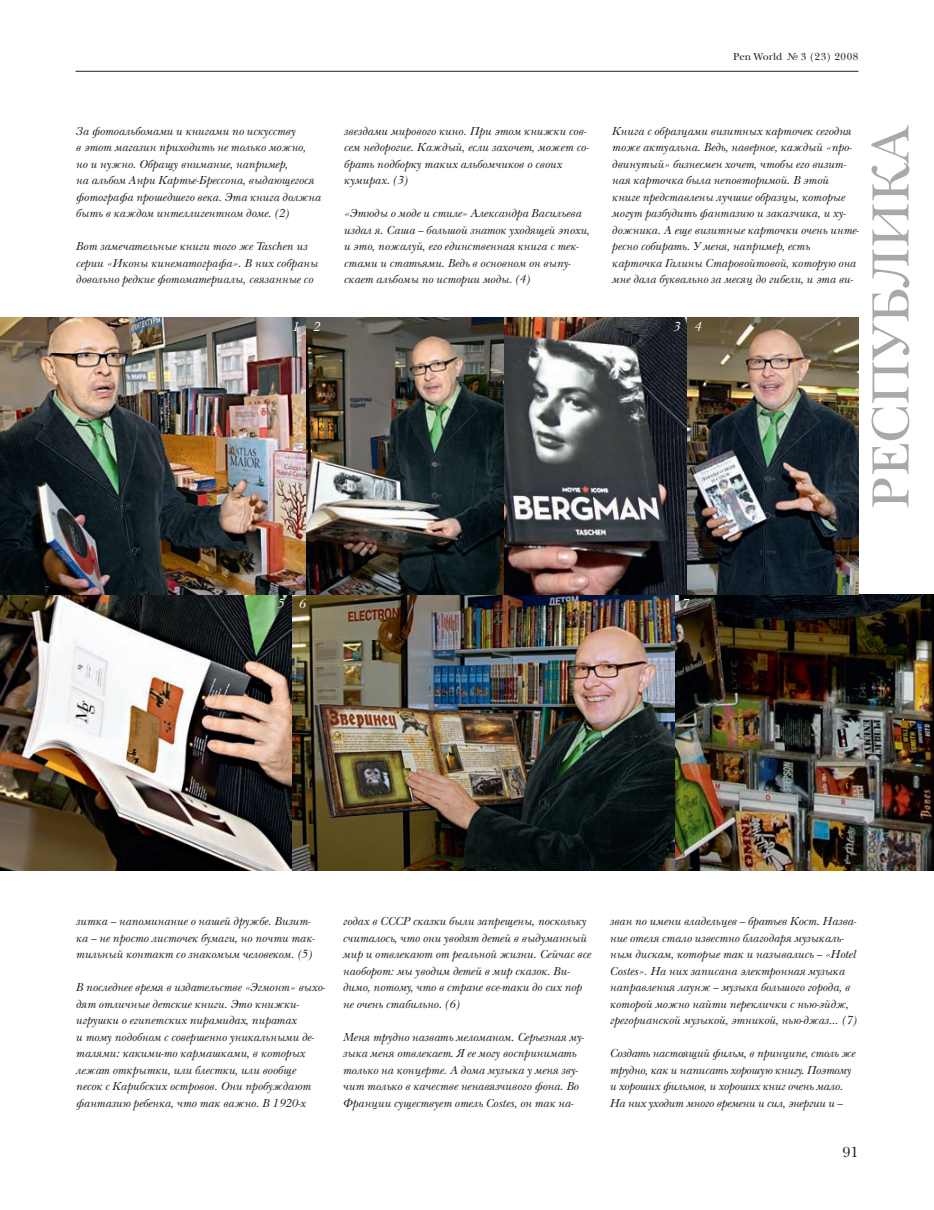
<style>
.page{position:relative;width:934px;height:1210px;background:#fff}
.page>*{position:absolute;margin:0;border:0;box-sizing:border-box;transform-origin:0 0}
.t1{font:54px "New Baskerville C";color:#a8a9ad}
.t2{font:15px "New Baskerville C";color:#231f20}
.t3{font:italic 13.5px "New Baskerville C";color:#fff}
.t4{font:italic 12px/16.5px "New Baskerville C";color:#231f20}
.t5{font:10.5px "New Baskerville C";color:#231f20}
</style>
<div class="page">
<hr style="left:76px;top:71px;width:782px;height:1px;background:#231f20">
<img style="left:674px;top:594px;width:259px;height:277px">
<img style="left:291px;top:594px;width:383px;height:277px">
<img style="left:0;top:594px;width:291px;height:277px">
<img style="left:305px;top:318px;width:199px;height:276px">
<img style="left:0;top:318px;width:305px;height:276px">
<img style="left:504px;top:318px;width:183px;height:276px">
<img style="left:687px;top:318px;width:171px;height:276px">
<p class="t5" style="left:733px;top:53px;width:127px">Pen World № 3 (23) 2008</p>
<p class="t4" style="left:76px;top:124px;width:246px">За фотоальбомами и книгами по искусству<br>в этот магазин приходить не только можно,<br>но и нужно. Обращу внимание, например,<br>на альбом Анри Картье-Брессона, выдающегося фотографа прошедшего века. Эта книга должна быть в каждом интеллигентном доме. (2)</p>
<p class="t4" style="left:76px;top:239px;width:244px">Вот замечательные книги того же Taschen из серии «Иконы кинематографа». В них собраны довольно редкие фотоматериалы, связанные со</p>
<p class="t4" style="left:343px;top:124px;width:246px">звездами мирового кино. При этом книжки сов&shy;сем недорогие. Каждый, если захочет, может со - брать подборку таких альбомчиков о своих кумирах. (3)</p>
<p class="t4" style="left:343px;top:206px;width:247px">«Этюды о моде и стиле» Александра Васильева издал я. Саша — большой знаток уходящей эпохи, и это, пожалуй, его единственная книга с тек&shy;стами и статьями. Ведь в основном он выпу&shy;скает альбомы по истории моды. (4)</p>
<p class="t4" style="left:611px;top:124px;width:249px">Книга с образцами визитных карточек сегодня тоже актуальна. Ведь, наверное, каждый «про&shy;двинутый» бизнесмен хочет, чтобы его визит&shy;ная карточка была неповторимой. В этой книге представлены лучшие образцы, которые могут разбудить фантазию и заказчика, и ху&shy;дожника. А еще визитные карточки очень инте&shy;ресно собирать. У меня, например, есть карточка Галины Старовойтовой, которую она мне дала буквально за месяц до гибели, и эта ви-</p>
<p class="t3" style="left:291px;top:322px;width:30px">1 2</p>
<p class="t3" style="left:672px;top:322px;width:30px">3 4</p>
<h1 class="t1" style="left:870px;top:509px;width:384px;rotate:-90deg">РЕСПУБЛИКА</h1>
<p class="t3" style="left:277px;top:598px;width:30px">5 6</p>
<p class="t3" style="left:681px;top:598px;width:9px">7</p>
<p class="t4" style="left:76px;top:914px;width:241px">зитка — напоминание о нашей дружбе. Визит - ка — не просто листочек бумаги, но почти так&shy;тильный контакт со знакомым человеком. (5)</p>
<p class="t4" style="left:76px;top:980px;width:251px">В последнее время в издательстве «Эгмонт» выхо&shy;дят отличные детские книги. Это книжки&shy;игрушки о египетских пирамидах, пиратах<br>и тому подобном с совершенно уникальными де&shy;талями: какими-то кармашками, в которых лежат открытки, или блестки, или вообще<br>песок с Карибских островов. Они пробуждают фантазию ребенка, что так важно. В 1920-х</p>
<p class="t4" style="left:342px;top:914px;width:249px">годах в СССР сказки были запрещены, поскольку считалось, что они уводят детей в выдуманный мир и отвлекают от реальной жизни. Сейчас все наоборот: мы уводим детей в мир сказок. Ви&shy;димо, потому, что в стране все-таки до сих пор не очень стабильно. (6)</p>
<p class="t4" style="left:342px;top:1030px;width:243px">Меня трудно назвать меломаном. Серьезная му&shy;зыка меня отвлекает. Я ее могу воспринимать только на концерте. А дома музыка у меня зву&shy;чит только в качестве ненавязчивого фона. Во Франции существует отель Costes, он так на-</p>
<p class="t4" style="left:609px;top:914px;width:248px">зван по имени владельцев — братьев Кост. Назва&shy;ние отеля стало известно благодаря музыкаль&shy;ным дискам, которые так и назывались — «Hotel Costes». На них записана электронная музыка направления лаунж — музыка большого города, в которой можно найти переклички с нью-эйдж, грегорианской музыкой, этникой, нью-джаз… (7)</p>
<p class="t4" style="left:609px;top:1046px;width:247px">Создать настоящий фильм, в принципе, столь же трудно, как и написать хорошую книгу. Поэтому и хороших фильмов, и хороших книг очень мало.<br>На них уходит много времени и сил, энергии и —</p>
<p class="t2" style="left:842px;top:1147px;width:17px">91</p>
</div>
